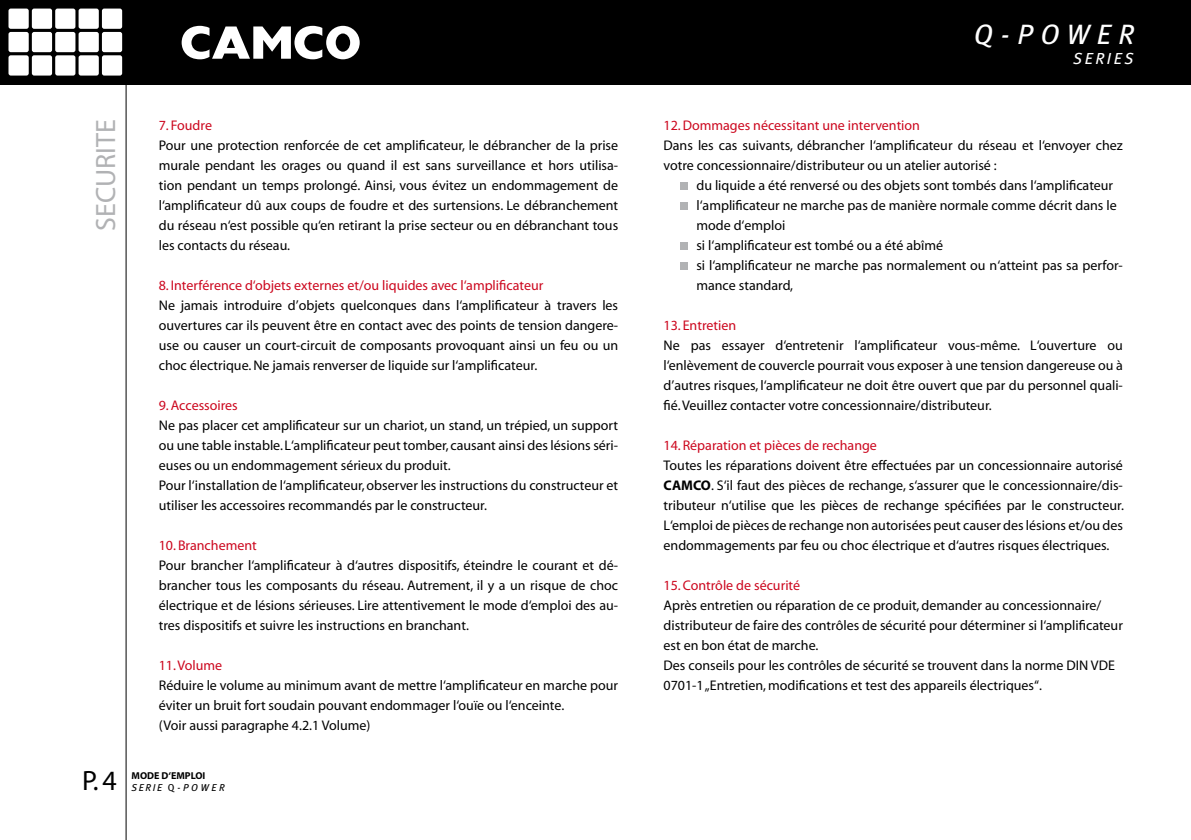
<style>
.page{position:relative;width:1191px;height:840px;background:#fff}
.page>*{position:absolute;margin:0;border:0;box-sizing:border-box;transform-origin:0 0}
.t1{font:28px "Myriad";color:#b1b2b4}
.t2{font:italic 28px "Meta";letter-spacing:.27em;color:#fff}
.t3{font:28px "Myriad";color:#000}
.t4{font:italic 16px "Meta";letter-spacing:.175em;color:#fff}
.t5{font:14px/20px "Myriad";color:#000;text-align:justify}
.t6{font:14px "Myriad";color:#cc071e}
.t7{font:700 10px "Myriad";color:#000}
.t8{font:italic 10px "Meta";letter-spacing:.22em;color:#000}
.s1{font-style:normal}
.s2{font-weight:700}
</style>
<div class="page">
<div style="left:0;top:0;width:1191px;height:84px;background:#000"></div>
<hr style="left:126px;top:0;width:1px;height:839px;background:#000">
<svg style="left:182px;top:26px;width:178px;height:33px"></svg>
<div style="left:79px;top:9px;width:20px;height:20px;background:#fff;border-radius:2px"></div>
<div style="left:79px;top:32px;width:20px;height:20px;background:#fff;border-radius:2px"></div>
<div style="left:79px;top:55px;width:20px;height:20px;background:#fff;border-radius:2px"></div>
<div style="left:55px;top:32px;width:20px;height:20px;background:#fff;border-radius:2px"></div>
<div style="left:55px;top:55px;width:20px;height:20px;background:#fff;border-radius:2px"></div>
<div style="left:55px;top:9px;width:20px;height:20px;background:#fff;border-radius:2px"></div>
<div style="left:32px;top:32px;width:20px;height:20px;background:#fff;border-radius:2px"></div>
<div style="left:32px;top:55px;width:20px;height:20px;background:#fff;border-radius:2px"></div>
<div style="left:32px;top:9px;width:20px;height:20px;background:#fff;border-radius:2px"></div>
<div style="left:9px;top:9px;width:20px;height:20px;background:#fff;border-radius:2px"></div>
<div style="left:9px;top:32px;width:20px;height:20px;background:#fff;border-radius:2px"></div>
<div style="left:9px;top:55px;width:20px;height:20px;background:#fff;border-radius:2px"></div>
<div style="left:102px;top:9px;width:20px;height:20px;background:#fff;border-radius:2px"></div>
<div style="left:102px;top:32px;width:20px;height:20px;background:#fff;border-radius:2px"></div>
<div style="left:102px;top:55px;width:20px;height:20px;background:#fff;border-radius:2px"></div>
<div style="left:680px;top:182px;width:8px;height:8px;background:#b1b2b4"></div>
<div style="left:680px;top:202px;width:8px;height:8px;background:#b1b2b4"></div>
<div style="left:680px;top:242px;width:8px;height:8px;background:#b1b2b4"></div>
<div style="left:680px;top:262px;width:8px;height:8px;background:#b1b2b4"></div>
<h1 class="t1" style="left:92px;top:230px;width:113px;rotate:-90deg">SECURITE</h1>
<h1 class="t3" style="left:82px;top:766px;width:18px">P.</h1>
<p class="t6" style="left:159px;top:118px;width:55px">7. Foudre</p>
<p class="t5" style="left:159px;top:135px;width:461px">Pour une protection renforcée de cet amplificateur, le débrancher de la prise murale pendant les orages ou quand il est sans surveillance et hors utilisa&shy;tion pendant un temps prolongé. Ainsi, vous évitez un endommagement de l‘amplificateur dû aux coups de foudre et des surtensions. Le débranchement du réseau n‘est possible qu‘en retirant la prise secteur ou en débranchant tous les contacts du réseau.</p>
<p class="t6" style="left:159px;top:278px;width:386px">8. Interférence d‘objets externes et/ou liquides avec l‘amplificateur</p>
<p class="t5" style="left:159px;top:295px;width:461px">Ne jamais introduire d’objets quelconques dans l‘amplificateur à travers les ouvertures car ils peuvent être en contact avec des points de tension dangere&shy;use ou causer un court-circuit de composants provoquant ainsi un feu ou un choc électrique. Ne jamais renverser de liquide sur l‘amplificateur.</p>
<p class="t6" style="left:159px;top:398px;width:80px">9. Accessoires</p>
<p class="t5" style="left:159px;top:415px;width:461px;text-align:left">Ne pas placer cet amplificateur sur un chariot, un stand, un trépied, un support ou une table instable. L‘amplificateur peut tomber, causant ainsi des lésions séri&shy;euses ou un endommagement sérieux du produit.<br>Pour l‘installation de l‘amplificateur, observer les instructions du constructeur et utiliser les accessoires recommandés par le constructeur.</p>
<p class="t6" style="left:159px;top:538px;width:99px">1 0. Branchement</p>
<p class="t5" style="left:159px;top:555px;width:461px">Pour brancher l‘amplificateur à d‘autres dispositifs, éteindre le courant et dé&shy;brancher tous les composants du réseau. Autrement, il y a un risque de choc électrique et de lésions sérieuses. Lire attentivement le mode d‘emploi des au&shy;tres dispositifs et suivre les instructions en branchant.</p>
<p class="t6" style="left:159px;top:658px;width:65px">11 . Volume</p>
<p class="t5" style="left:159px;top:675px;width:461px;text-align:left">Réduire le volume au minimum avant de mettre l‘amplificateur en marche pour éviter un bruit fort soudain pouvant endommager l‘ouïe ou l‘enceinte.<br>(Voir aussi paragraphe 4.2.1 Volume)</p>
<p class="t7" style="left:132px;top:770px;width:75px">MODE D‘EMPLOI</p>
<p class="t8" style="left:132px;top:781px;width:94px">SERIE <span class="s1">Q-</span>POWER</p>
<h1 class="t2" style="left:973px;top:18px;width:161px">Q-POWER</h1>
<p class="t4" style="left:1073px;top:49px;width:62px">SERIES</p>
<p class="t6" style="left:663px;top:118px;width:258px">1 2. Dommages nécessitant une intervention</p>
<p class="t5" style="left:663px;top:135px;width:461px">Dans les cas suivants, débrancher l‘amplificateur du réseau et l‘envoyer chez votre concessionnaire/distributeur ou un atelier autorisé :</p>
<p class="t5" style="left:696px;top:175px;width:428px;text-align:left">du liquide a été renversé ou des objets sont tombés dans l‘amplificateur l‘amplificateur ne marche pas de manière normale comme décrit dans le mode d‘emploi<br>si l‘amplificateur est tombé ou a été abîmé<br>si l‘amplificateur ne marche pas normalement ou n‘atteint pas sa perfor&shy;mance standard,</p>
<p class="t6" style="left:663px;top:318px;width:74px">1 3. Entretien</p>
<p class="t5" style="left:663px;top:335px;width:461px">Ne pas essayer d‘entretenir l‘amplificateur vous-même. L‘ouverture ou l‘enlèvement de couvercle pourrait vous exposer à une tension dangereuse ou à d’autres risques, l‘amplificateur ne doit être ouvert que par du personnel quali&shy;fié. Veuillez contacter votre concessionnaire/distributeur.</p>
<p class="t6" style="left:663px;top:438px;width:215px">1 4. Réparation et pièces de rechange</p>
<p class="t5" style="left:663px;top:455px;width:462px">Toutes les réparations doivent être effectuées par un concessionnaire autorisé <span class="s2">CAMCO</span>. S‘il faut des pièces de rechange, s‘assurer que le concessionnaire/dis&shy;tributeur n‘utilise que les pièces de rechange spécifiées par le constructeur.<br>L‘emploi de pièces de rechange non autorisées peut causer des lésions et/ou des endommagements par feu ou choc électrique et d‘autres risques électriques.</p>
<p class="t6" style="left:663px;top:578px;width:138px">1 5. Contrôle de sécurité</p>
<p class="t5" style="left:663px;top:595px;width:461px;text-align:left">Après entretien ou réparation de ce produit, demander au concessionnaire/ distributeur de faire des contrôles de sécurité pour déterminer si l‘amplificateur est en bon état de marche.<br>Des conseils pour les contrôles de sécurité se trouvent dans la norme DIN VDE 0701 -1 „Entretien, modifications et test des appareils électriques“.</p>
</div>
